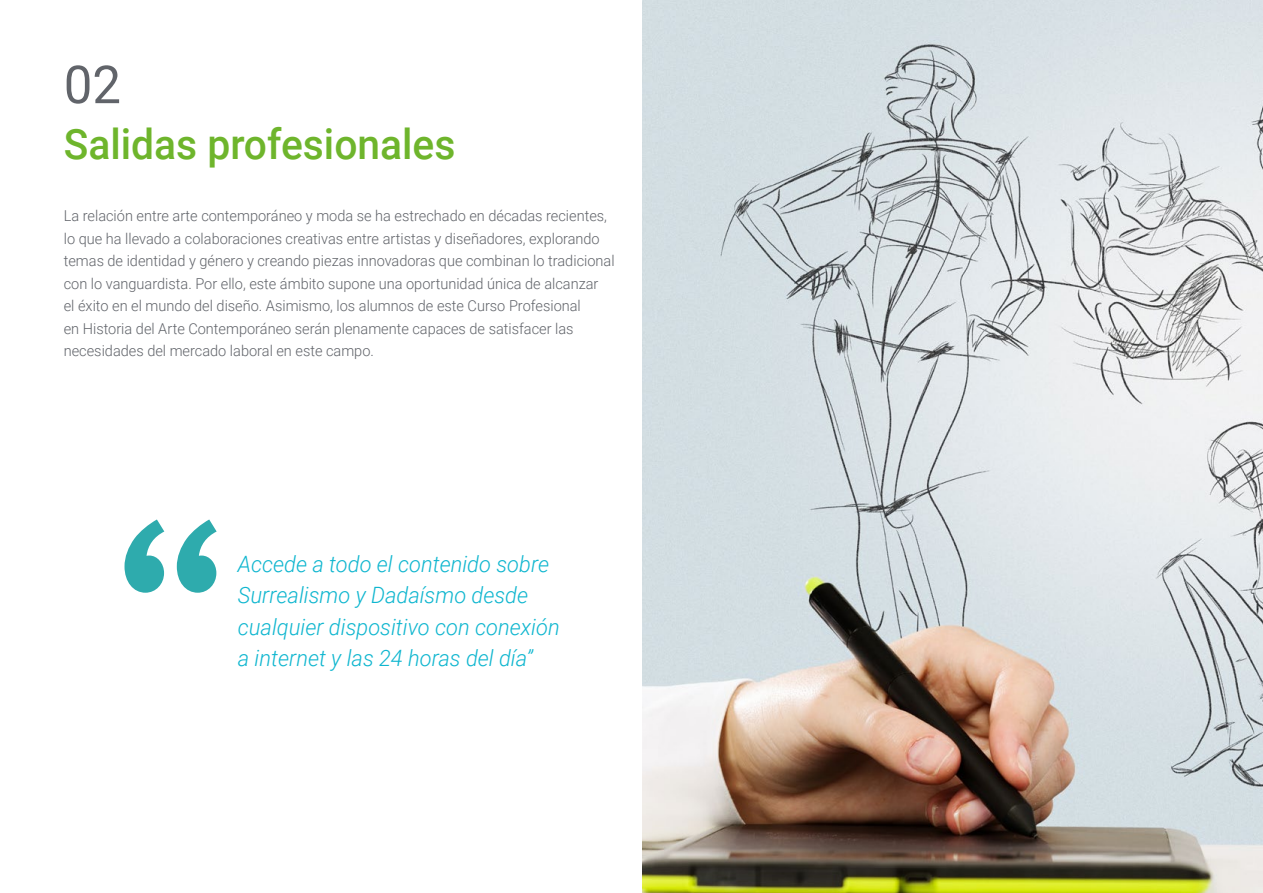
<style>
.page{position:relative;width:1263px;height:893px;background:#fff}
.page>*{position:absolute;margin:0;border:0;box-sizing:border-box;transform-origin:0 0}
.t1{font:52.5px "Roboto";color:#61646a}
.t2{font:500 42px "Roboto";color:#6eb52c}
.t3{font:italic 300 22.5px/31.5px "Roboto";color:#0fb6cf}
.t4{font:300 15px/22.5px "Roboto";color:#61646a}
</style>
<div class="page">
<img style="left:642px;top:0;width:621px;height:893px">
<svg style="left:124px;top:519px;width:93px;height:74px"></svg>
<h1 class="t1" style="left:64px;top:48px;width:59px">02</h1>
<h2 class="t2" style="left:64px;top:115px;width:393px">Salidas profesionales</h2>
<p class="t4" style="left:64px;top:204px;width:552px">La relación entre arte contemporáneo y moda se ha estrechado en décadas recientes, lo que ha llevado a colaboraciones creativas entre artistas y diseñadores, explorando temas de identidad y género y creando piezas innovadoras que combinan lo tradicional con lo vanguardista. Por ello, este ámbito supone una oportunidad única de alcanzar<br>el éxito en el mundo del diseño. Asimismo, los alumnos de este Curso Profesional<br>en Historia del Arte Contemporáneo serán plenamente capaces de satisfacer las necesidades del mercado laboral en este campo.</p>
<h3 class="t3" style="left:238px;top:547px;width:323px">Accede a todo el contenido sobre<br>Surrealismo y Dadaísmo desde cualquier dispositivo con conexión a internet y las 24 horas del día”</h3>
</div>
